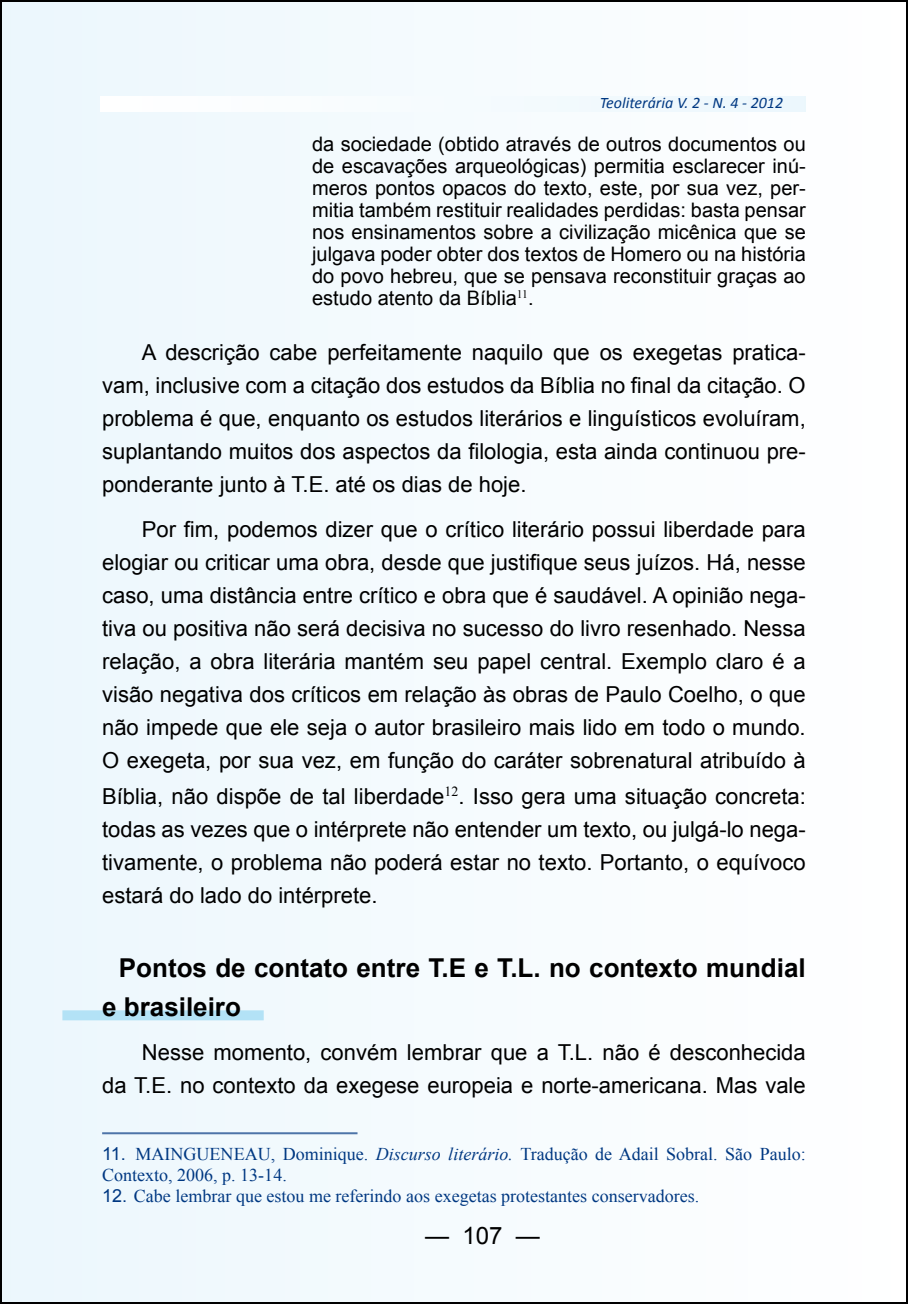
<style>
.page{position:relative;width:908px;height:1304px;background:#fff}
.page>*{position:absolute;margin:0;border:0;box-sizing:border-box;transform-origin:0 0}
.t1{font:700 26px/39px "Arial";color:#000}
.t2{font:24px "Arial";color:#000}
.t3{font:22px/33px "Arial";color:#000;text-align:justify}
.t4{font:20px/22px "Arial";color:#000;text-align:justify}
.t5{font:18px/21px "Times New Roman";color:#003882}
.t6{font:italic 16px "Calibri";color:#003882}
.s1{font-family:"Arial"}
.s2{font-style:italic}
</style>
<div class="page">
<div style="left:1px;top:1px;width:905px;height:1302px;background:#f5fbfe"></div>
<div style="left:62px;top:1010px;width:201px;height:10px;background:#b3e2f6"></div>
<hr style="left:102px;top:1132px;width:255px;height:2px;background:#4d74a8">
<p class="t6" style="left:599px;top:93px;width:185px">Teoliterária V. 2 - N. 4 - 2012</p>
<p class="t4" style="left:312px;top:133px;width:495px">da sociedade (obtido através de outros documentos ou de escavações arqueológicas) permitia esclarecer inú&shy;meros pontos opacos do texto, este, por sua vez, per&shy;mitia também restituir realidades perdidas: basta pensar nos ensinamentos sobre a civilização micênica que se julgava poder obter dos textos de Homero ou na história do povo hebreu, que se pensava reconstituir graças ao estudo atento da Bíblia<sup>11</sup>.</p>
<p class="t3" style="left:102px;top:336px;width:704px;text-indent:40px">A descrição cabe perfeitamente naquilo que os exegetas pratica&shy;vam, inclusive com a citação dos estudos da Bíblia no final da citação. O problema é que, enquanto os estudos literários e linguísticos evoluíram, suplantando muitos dos aspectos da filologia, esta ainda continuou pre&shy;ponderante junto à T.E. até os dias de hoje.</p>
<p class="t3" style="left:102px;top:513px;width:704px;text-indent:40px">Por fim, podemos dizer que o crítico literário possui liberdade para elogiar ou criticar uma obra, desde que justifique seus juízos. Há, nesse caso, uma distância entre crítico e obra que é saudável. A opinião nega&shy;tiva ou positiva não será decisiva no sucesso do livro resenhado. Nessa relação, a obra literária mantém seu papel central. Exemplo claro é a visão negativa dos críticos em relação às obras de Paulo Coelho, o que não impede que ele seja o autor brasileiro mais lido em todo o mundo.<br>O exegeta, por sua vez, em função do caráter sobrenatural atribuído à</p>
<p class="t3" style="left:102px;top:780px;width:704px">Bíblia, não dispõe de tal liberdade<sup>12</sup>. Isso gera uma situação concreta: todas as vezes que o intérprete não entender um texto, ou julgá-lo nega&shy;tivamente, o problema não poderá estar no texto. Portanto, o equívoco estará do lado do intérprete.</p>
<p class="t1" style="left:102px;top:949px;width:704px;text-indent:17px">Pontos de contato entre T.E e T.L. no contexto mundial e brasileiro</p>
<p class="t3" style="left:102px;top:1036px;width:704px;text-align:right">Nesse momento, convém lembrar que a T.L. não é desconhecida<br>da T.E. no contexto da exegese europeia e norte-americana. Mas vale</p>
<p class="t5" style="left:102px;top:1143px;width:705px"><span class="s1">11.</span> MAINGUENEAU, Dominique. <span class="s2">Discurso literário.</span> Tradução de Adail Sobral. São Paulo:<br>Contexto, 2006, p. 13-14.</p>
<p class="t5" style="left:102px;top:1185px;width:598px"><span class="s1">12.</span> Cabe lembrar que estou me referindo aos exegetas protestantes conservadores.</p>
<p class="t2" style="left:425px;top:1219px;width:116px">— 107 —</p>
</div>
